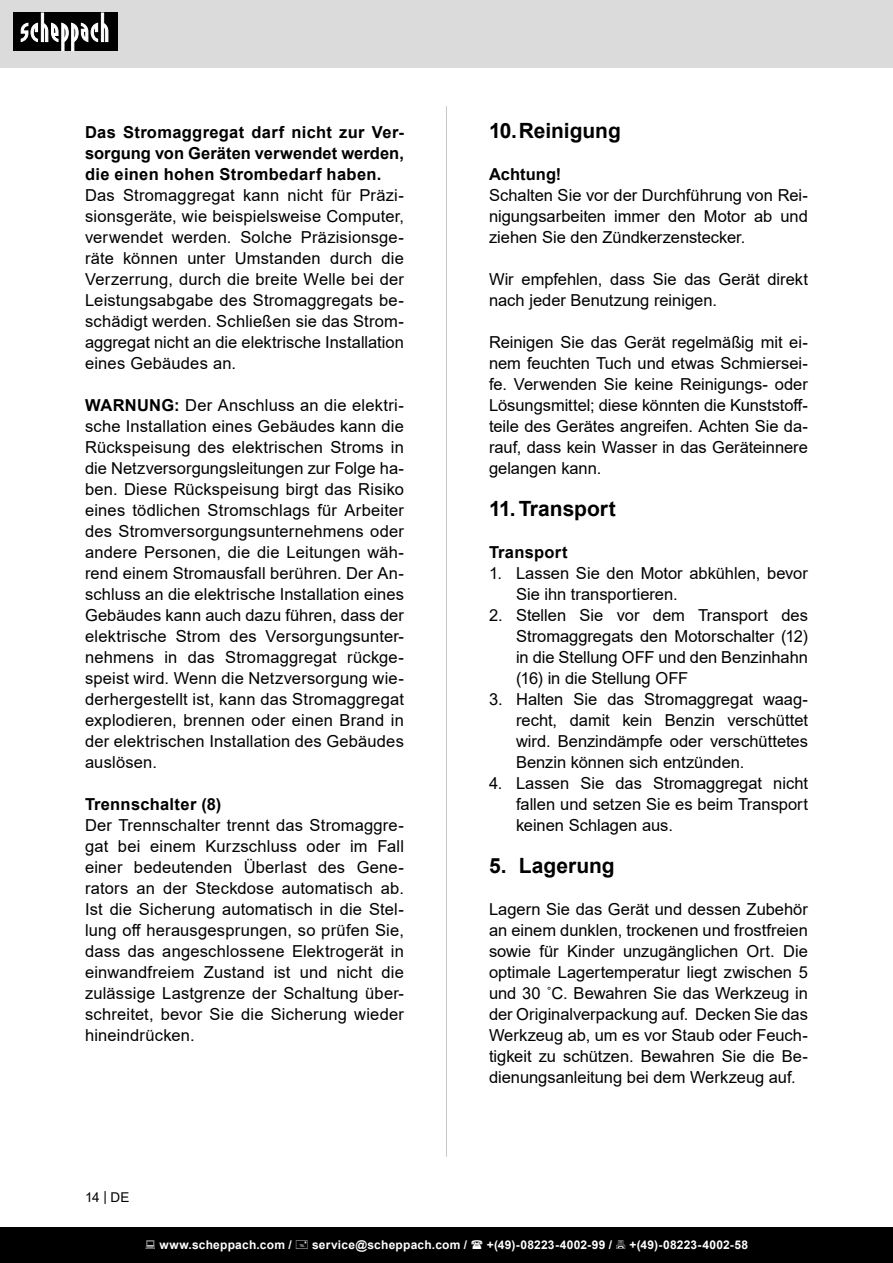
<style>
.page{position:relative;width:893px;height:1263px;background:#fff}
.page>*{position:absolute;margin:0;border:0;box-sizing:border-box;transform-origin:0 0}
.t1{font:700 21px "Arial";color:#000}
.Basiseinstellung{font:16.5px/21px "Arial";color:#000;text-align:justify}
.Grundtext_Bold{font:700 16.5px/21px "Arial";letter-spacing:.015em;color:#000;text-align:justify}
.t2{font:13.5px "Arial";color:#000}
.t3{font:700 12px "Arial";letter-spacing:.02em;color:#fff}
.s1{font-weight:700}
</style>
<div class="page">
<div style="left:0;top:0;width:893px;height:67px;background:#dbdbdb"></div>
<div style="left:0;top:1227px;width:893px;height:36px;background:#000"></div>
<div style="left:13px;top:13px;width:105px;height:38px;background:#000"></div>
<svg style="left:21px;top:13px;width:87px;height:38px"></svg>
<hr style="left:446px;top:106px;width:1px;height:1051px;background:#c7c7c7">
<p class="Grundtext_Bold" style="left:85px;top:122px;width:320px">Das Stromaggregat darf nicht zur Ver&shy;sorgung von Geräten verwendet werden, die einen hohen Strombedarf haben.</p>
<p class="Basiseinstellung" style="left:85px;top:185px;width:320px">Das Stromaggregat kann nicht für Präzi&shy;sionsgeräte, wie beispielsweise Computer, verwendet werden. Solche Präzisionsge&shy;räte können unter Umstanden durch die Verzerrung, durch die breite Welle bei der Leistungsabgabe des Stromaggregats be&shy;schädigt werden. Schließen sie das Strom&shy;aggregat nicht an die elektrische Installation eines Gebäudes an.</p>
<p class="Basiseinstellung" style="left:85px;top:395px;width:320px"><span class="s1">WARNUNG:</span> Der Anschluss an die elektri&shy;sche Installation eines Gebäudes kann die Rückspeisung des elektrischen Stroms in die Netzversorgungsleitungen zur Folge ha&shy;ben. Diese Rückspeisung birgt das Risiko eines tödlichen Stromschlags für Arbeiter des Stromversorgungsunternehmens oder andere Personen, die die Leitungen wäh&shy;rend einem Stromausfall berühren. Der An&shy;schluss an die elektrische Installation eines Gebäudes kann auch dazu führen, dass der elektrische Strom des Versorgungsunter&shy;nehmens in das Stromaggregat rückge&shy;speist wird. Wenn die Netzversorgung wie&shy;derhergestellt ist, kann das Stromaggregat explodieren, brennen oder einen Brand in der elektrischen Installation des Gebäudes auslösen.</p>
<p class="Grundtext_Bold" style="left:85px;top:794px;width:138px">Trennschalter (8)</p>
<p class="Basiseinstellung" style="left:85px;top:815px;width:320px">Der Trennschalter trennt das Stromaggre&shy;gat bei einem Kurzschluss oder im Fall einer bedeutenden Überlast des Gene&shy;rators an der Steckdose automatisch ab.<br>Ist die Sicherung automatisch in die Stel&shy;lung off herausgesprungen, so prüfen Sie, dass das angeschlossene Elektrogerät in einwandfreiem Zustand ist und nicht die zulässige Lastgrenze der Schaltung über&shy;schreitet, bevor Sie die Sicherung wieder hineindrücken.</p>
<p class="t2" style="left:85px;top:1188px;width:46px">14 | DE</p>
<p class="t1" style="left:489px;top:116px;width:133px">10.Reinigung</p>
<p class="Grundtext_Bold" style="left:489px;top:164px;width:74px">Achtung!</p>
<p class="Basiseinstellung" style="left:489px;top:185px;width:320px">Schalten Sie vor der Durchführung von Rei&shy;nigungsarbeiten immer den Motor ab und ziehen Sie den Zündkerzenstecker.</p>
<p class="Basiseinstellung" style="left:489px;top:269px;width:320px">Wir empfehlen, dass Sie das Gerät direkt nach jeder Benutzung reinigen.</p>
<p class="Basiseinstellung" style="left:489px;top:332px;width:320px">Reinigen Sie das Gerät regelmäßig mit ei&shy;nem feuchten Tuch und etwas Schmiersei&shy;fe. Verwenden Sie keine Reinigungs- oder Lösungsmittel; diese könnten die Kunststoff&shy;teile des Gerätes angreifen. Achten Sie da&shy;rauf, dass kein Wasser in das Geräteinnere gelangen kann.</p>
<p class="t1" style="left:489px;top:494px;width:128px">11.Transport</p>
<p class="Grundtext_Bold" style="left:489px;top:542px;width:80px">Transport</p>
<p class="Basiseinstellung" style="left:516px;top:563px;width:293px;text-indent:-27px">1. Lassen Sie den Motor abkühlen, bevor<br>Sie ihn transportieren.</p>
<p class="Basiseinstellung" style="left:516px;top:605px;width:293px;text-indent:-27px">2. Stellen Sie vor dem Transport des Stromaggregats den Motorschalter (12) in die Stellung OFF und den Benzinhahn (16) in die Stellung OFF</p>
<p class="Basiseinstellung" style="left:516px;top:689px;width:293px;text-indent:-27px">3. Halten Sie das Stromaggregat waag&shy;recht, damit kein Benzin verschüttet wird. Benzindämpfe oder verschüttetes Benzin können sich entzünden.</p>
<p class="Basiseinstellung" style="left:516px;top:773px;width:293px;text-indent:-27px">4. Lassen Sie das Stromaggregat nicht fallen und setzen Sie es beim Transport keinen Schlagen aus.</p>
<p class="t1" style="left:489px;top:851px;width:127px">5. Lagerung</p>
<p class="Basiseinstellung" style="left:489px;top:899px;width:320px">Lagern Sie das Gerät und dessen Zubehör an einem dunklen, trockenen und frostfreien sowie für Kinder unzugänglichen Ort. Die optimale Lagertemperatur liegt zwischen 5 und 30 ˚C. Bewahren Sie das Werkzeug in der Originalverpackung auf. Decken Sie das Werkzeug ab, um es vor Staub oder Feuch&shy;tigkeit zu schützen. Bewahren Sie die Be&shy;dienungsanleitung bei dem Werkzeug auf.</p>
<p class="t3" style="left:159px;top:1236px;width:134px">www.scheppach.com /</p>
<p class="t3" style="left:312px;top:1236px;width:157px">service@scheppach.com /</p>
<p class="t3" style="left:487px;top:1236px;width:127px">+(49)-08223-4002-99 /</p>
<p class="t3" style="left:629px;top:1236px;width:120px">+(49)-08223-4002-58</p>
</div>
